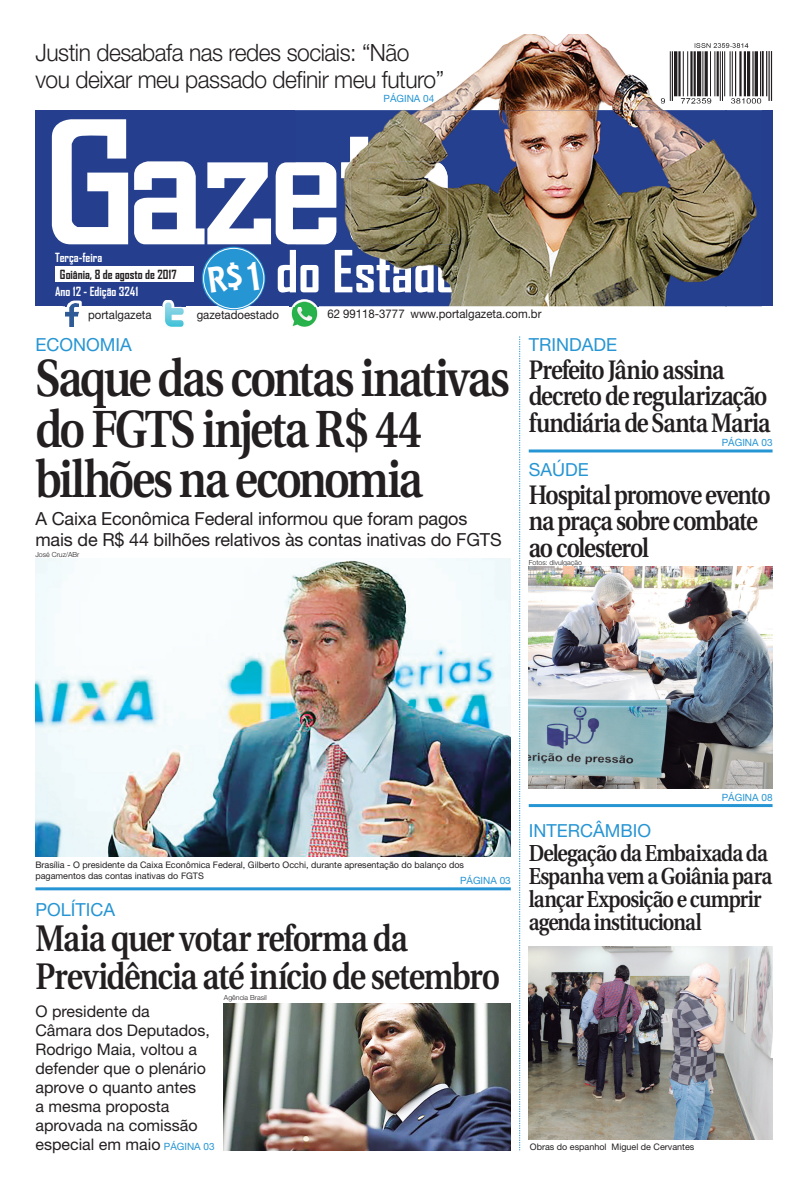
<style>
.page{position:relative;width:808px;height:1191px;background:#fff}
.page>*{position:absolute;margin:0;border:0;box-sizing:border-box;transform-origin:0 0}
.t1{font:600 52.1px/50.6px "Utopia";letter-spacing:-.05em;color:#231f20;scale:.85 1}
.t2{font:600 37px/37.7px "Utopia";letter-spacing:-.04em;color:#231f20;scale:.85 1}
.t3{font:600 26.7px/26.8px "Utopia";letter-spacing:-.045em;color:#231f20;scale:.85 1}
.t4{font:300 24px/27px "Helvetica Neue";letter-spacing:-.02em;color:#231f20;scale:.95 1}
.t5{font:600 23.1px/23px "Utopia";letter-spacing:-.04em;color:#231f20;scale:.86 1}
.t6{font:18px/21px "Helvetica Neue";letter-spacing:-.01em;color:#231f20}
.t7{font:18px "Helvetica Neue";color:#2695d3}
.t8{font:16px/19px "Helvetica Neue";color:#231f20}
.t9{font:700 12.1px "Agency FB";color:#fff}
.t10{font:700 12.1px "Agency FB";color:#231f20}
.t11{font:12px "Helvetica Neue";color:#231f20;scale:.95 1}
.t12{font:10px "Helvetica Neue";color:#2695d3}
.t13{font:9px/11.3px "Helvetica Neue";color:#231f20}
.t14{font:300 7px "Helvetica Neue";color:#231f20}
.s1{font-size:10px;color:#2695d3}
</style>
<div class="page">
<svg style="left:519px;top:336px;width:1px;height:814px"></svg>
<hr style="left:35px;top:887px;width:476px;height:3px;background:#2695d3">
<hr style="left:529px;top:804px;width:243px;height:3px;background:#2695d3">
<hr style="left:529px;top:449px;width:243px;height:3px;background:#2695d3">
<div style="left:35px;top:110px;width:737px;height:196px;background:#253f8e"></div>
<svg style="left:52px;top:119px;width:76px;height:125px"></svg>
<svg style="left:134px;top:161px;width:161px;height:83px"></svg>
<img style="left:63px;top:300px;width:19px;height:27px">
<img style="left:66px;top:306px;width:13px;height:20px">
<svg style="left:66px;top:303px;width:13px;height:3px"></svg>
<img style="left:162px;top:300px;width:24px;height:27px">
<img style="left:289px;top:306px;width:30px;height:21px">
<div style="left:55px;top:266px;width:138px;height:15px;background:#fff"></div>
<svg style="left:202px;top:247px;width:63px;height:63px"></svg>
<div style="left:203px;top:248px;width:61px;height:61px;border:1px solid #fff;border-radius:50%"></div>
<img style="left:762px;top:51px;width:10px;height:50px">
<img style="left:295px;top:34px;width:467px;height:272px">
<img style="left:386px;top:161px;width:70px;height:83px">
<img style="left:295px;top:162px;width:41px;height:82px">
<img style="left:341px;top:137px;width:40px;height:107px">
<img style="left:295px;top:299px;width:24px;height:7px">
<img style="left:295px;top:250px;width:161px;height:42px">
<img style="left:295px;top:44px;width:115px;height:18px">
<img style="left:295px;top:71px;width:148px;height:22px">
<img style="left:35px;top:558px;width:476px;height:298px">
<img style="left:224px;top:1003px;width:287px;height:147px">
<img style="left:529px;top:567px;width:243px;height:221px">
<img style="left:529px;top:947px;width:243px;height:192px">
<div style="left:208px;top:262px;width:51px;height:31px;background:#2695d3"></div>
<h3 class="t4" style="left:35px;top:42px;width:432px">Justin desabafa nas redes sociais: “Não vou deixar meu passado definir meu futuro”</h3>
<p class="t12" style="left:384px;top:95px;width:52px">PÁGINA 04</p>
<h3 class="t9" style="left:55px;top:250px;width:49px">Terça-feira</h3>
<h3 class="t10" style="left:60px;top:267px;width:118px">Goiânia, 8 de agosto de 2017</h3>
<h3 class="t9" style="left:55px;top:283px;width:85px">Ano 12 - Edição 3241</h3>
<h3 class="t11" style="left:88px;top:310px;width:68px">portalgazeta</h3>
<h3 class="t11" style="left:197px;top:310px;width:88px">gazetadoestado</h3>
<h3 class="t11" style="left:327px;top:310px;width:227px">62 99118-3777 www.portalgazeta.com.br</h3>
<h3 class="t7" style="left:35px;top:338px;width:98px">ECONOMIA</h3>
<h1 class="t1" style="left:35px;top:358px;width:560px">Saque das contas inativas do FGTS injeta R$ 44 bilhões na economia</h1>
<h3 class="t6" style="left:35px;top:509px;width:468px">A Caixa Econômica Federal informou que foram pagos mais de R$ 44 bilhões relativos às contas inativas do FGTS</h3>
<p class="t14" style="left:35px;top:552px;width:46px">José Cruz/ABr</p>
<h3 class="t7" style="left:529px;top:338px;width:90px">TRINDADE</h3>
<h3 class="t3" style="left:529px;top:358px;width:286px">Prefeito Jânio assina decreto de regularização fundiária de Santa Maria</h3>
<h3 class="t7" style="left:529px;top:463px;width:61px">SAÚDE</h3>
<h3 class="t3" style="left:529px;top:483px;width:286px">Hospital promove evento na praça sobre combate ao colesterol</h3>
<p class="t12" style="left:722px;top:439px;width:52px">PÁGINA 03</p>
<p class="t14" style="left:529px;top:559px;width:55px">Fotos: divulgação</p>
<p class="t13" style="left:35px;top:859px;width:430px">Brasília - O presidente da Caixa Econômica Federal, Gilberto Occhi, durante apresentação do balanço dos pagamentos das contas inativas do FGTS</p>
<p class="t12" style="left:460px;top:876px;width:52px">PÁGINA 03</p>
<h3 class="t7" style="left:35px;top:903px;width:81px">POLÍTICA</h3>
<h2 class="t2" style="left:35px;top:922px;width:548px">Maia quer votar reforma da<br>Previdência até início de setembro</h2>
<h3 class="t8" style="left:35px;top:1003px;width:181px">O presidente da<br>Câmara dos Deputados,<br>Rodrigo Maia, voltou a defender que o plenário aprove o quanto antes<br>a mesma proposta aprovada na comissão especial em maio <span class="s1">PÁGINA 03</span></h3>
<p class="t14" style="left:224px;top:995px;width:44px">Agência Brasil</p>
<p class="t12" style="left:722px;top:793px;width:52px">PÁGINA 08</p>
<h3 class="t7" style="left:529px;top:824px;width:124px">INTERCÂMBIO</h3>
<h3 class="t5" style="left:529px;top:844px;width:285px">Delegação da Embaixada da<br>Espanha vem a Goiânia para lançar Exposição e cumprir agenda institucional</h3>
<p class="t13" style="left:530px;top:1142px;width:166px">Obras do espanhol Miguel de Cervantes</p>
</div>
